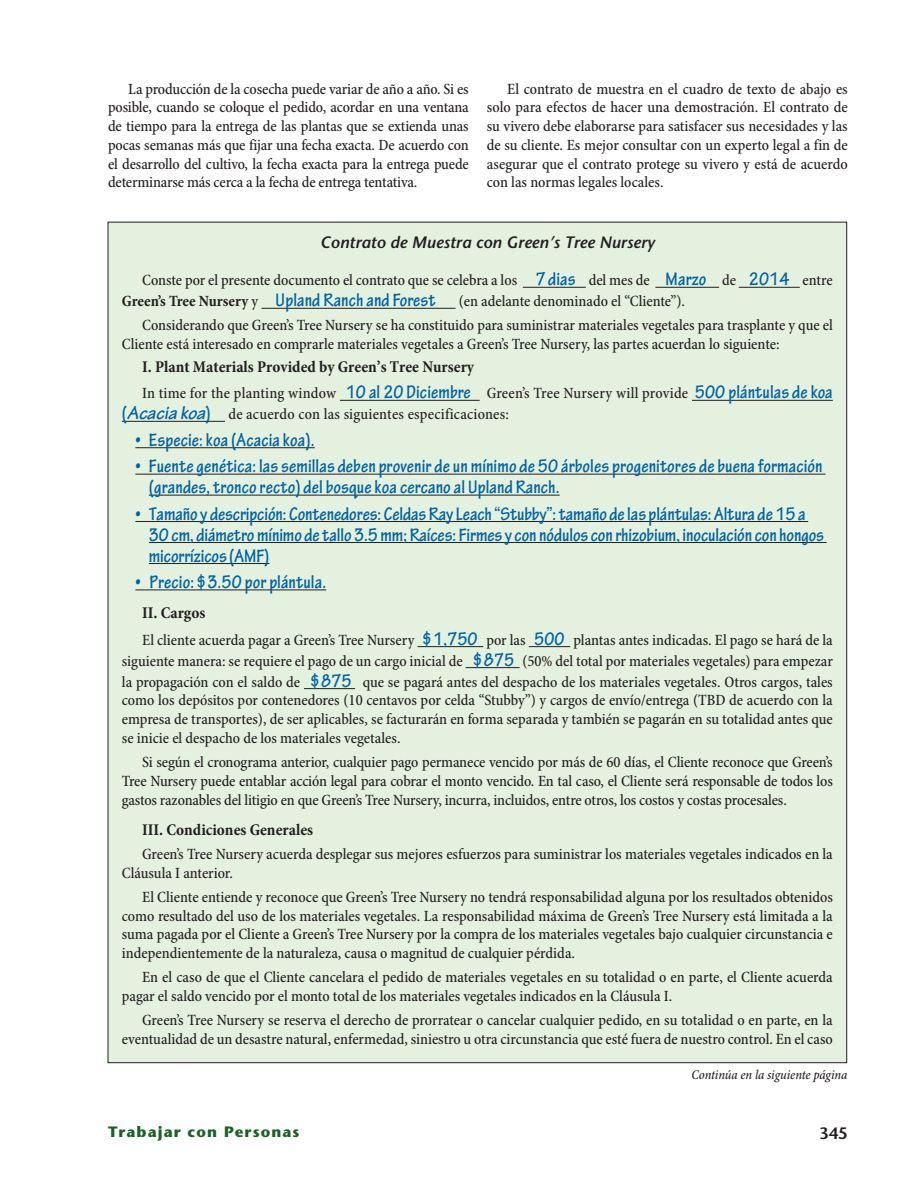
<style>
.page{position:relative;width:918px;height:1188px;background:#fff}
.page>*{position:absolute;margin:0;border:0;box-sizing:border-box;transform-origin:0 0}
.Bullet_text{font:700 condensed 19.5px/21px "Tekton Pro";letter-spacing:-.005em;color:#0062a3}
.t1{font:700 condensed 16.5px "Minion Pro";color:#231f20}
.t2{font:italic 600 16.5px "Stone Sans Std";color:#231f20}
.t3{font:600 16.5px "Stone Sans Std";color:#231f20}
.Body_text_SP1{font:500 condensed 15.75px/18.8px "Minion Pro";color:#231f20;text-align:justify}
.t4{font:700 15px "Stone Sans Std";letter-spacing:.075em;color:#1d6025}
.Table_text{font:italic 500 condensed 13.5px "Minion Pro";letter-spacing:-.005em;color:#231f20}
.s1{font-family:"Tekton Pro";font-weight:700;font-size:19.5px;color:#0062a3}
.s2{font-weight:700}
.s3{font-family:"Tekton Pro";font-weight:700;font-style:italic;font-stretch:normal;font-size:19.5px;color:#0062a3}
</style>
<div class="page">
<div style="left:108px;top:222px;width:739px;height:841px;background:#e4f1de"></div>
<hr style="left:523px;top:287px;width:63px;height:1px;background:#231f20">
<hr style="left:655px;top:287px;width:64px;height:1px;background:#231f20">
<hr style="left:739px;top:287px;width:61px;height:1px;background:#231f20">
<hr style="left:262px;top:308px;width:194px;height:1px;background:#231f20">
<hr style="left:340px;top:400px;width:140px;height:1px;background:#231f20">
<hr style="left:692px;top:400px;width:141px;height:1px;background:#231f20">
<hr style="left:122px;top:421px;width:103px;height:1px;background:#231f20">
<hr style="left:135px;top:447px;width:180px;height:1px;background:#231f20">
<hr style="left:135px;top:474px;width:690px;height:1px;background:#231f20">
<hr style="left:149px;top:495px;width:411px;height:1px;background:#231f20">
<hr style="left:135px;top:521px;width:673px;height:1px;background:#231f20">
<hr style="left:149px;top:542px;width:678px;height:1px;background:#231f20">
<hr style="left:149px;top:563px;width:120px;height:1px;background:#231f20">
<hr style="left:135px;top:589px;width:191px;height:1px;background:#231f20">
<hr style="left:418px;top:646px;width:65px;height:1px;background:#231f20">
<hr style="left:529px;top:646px;width:41px;height:1px;background:#231f20">
<hr style="left:466px;top:667px;width:54px;height:1px;background:#231f20">
<hr style="left:304px;top:688px;width:51px;height:1px;background:#231f20">
<p class="Body_text_SP1" style="left:108px;top:80px;width:362px;text-indent:20px">La producción de la cosecha puede variar de año a año. Si es posible, cuando se coloque el pedido, acordar en una ventana de tiempo para la entrega de las plantas que se extienda unas pocas semanas más que fijar una fecha exacta. De acuerdo con el desarrollo del cultivo, la fecha exacta para la entrega puede determinarse más cerca a la fecha de entrega tentativa.</p>
<p class="Body_text_SP1" style="left:487px;top:80px;width:362px;text-indent:20px">El contrato de muestra en el cuadro de texto de abajo es solo para efectos de hacer una demostración. El contrato de su vivero debe elaborarse para satisfacer sus necesidades y las de su cliente. Es mejor consultar con un experto legal a fin de asegurar que el contrato protege su vivero y está de acuerdo con las normas legales locales.</p>
<p class="t2" style="left:320px;top:232px;width:336px">Contrato de Muestra con Green’s Tree Nursery</p>
<p class="Body_text_SP1" style="left:122px;top:270px;width:712px;line-height:21px;text-indent:20px">Conste por el presente documento el contrato que se celebra a los <span class="s1">7 dias</span> del mes de <span class="s1">Marzo</span> de <span class="s1">2014</span> entre<br><span class="s2">Green’s Tree Nursery</span> y <span class="s1">Upland Ranch and Forest</span> (en adelante denominado el “Cliente”).</p>
<p class="Body_text_SP1" style="left:122px;top:317px;width:712px;text-indent:20px">Considerando que Green’s Tree Nursery se ha constituido para suministrar materiales vegetales para trasplante y que el<br>Cliente está interesado en comprarle materiales vegetales a Green’s Tree Nursery, las partes acuerdan lo siguiente:</p>
<p class="t1" style="left:142px;top:357px;width:334px">I. Plant Materials Provided by Green’s Tree Nursery</p>
<p class="Body_text_SP1" style="left:122px;top:383px;width:712px;line-height:21px;text-indent:20px">In time for the planting window <span class="s1">10 al 20 Diciembre</span> Green’s Tree Nursery will provide <span class="s1">500 plántulas de koa (</span><span class="s3">Acacia koa</span><span class="s1">)</span> de acuerdo con las siguientes especificaciones:</p>
<p class="Bullet_text" style="left:135px;top:430px;width:181px">• Especie: koa (Acacia koa).</p>
<p class="Bullet_text" style="left:149px;top:456px;width:675px;text-indent:-14px">• Fuente genética: las semillas deben provenir de un mínimo de 50 árboles progenitores de buena formación (grandes, tronco recto) del bosque koa cercano al Upland Ranch.</p>
<p class="Bullet_text" style="left:149px;top:503px;width:677px;text-indent:-14px">• Tamaño y descripción: Contenedores: Celdas Ray Leach “Stubby”: tamaño de las plántulas: Altura de 15 a<br>30 cm, diámetro mínimo de tallo 3.5 mm; Raíces: Firmes y con nódulos con rhizobium, inoculación con hongos micorrízicos (AMF)</p>
<p class="Bullet_text" style="left:135px;top:572px;width:192px">• Precio: $3.50 por plántula.</p>
<p class="t1" style="left:142px;top:603px;width:65px">II. Cargos</p>
<p class="Body_text_SP1" style="left:122px;top:630px;width:713px;line-height:21px;text-indent:20px">El cliente acuerda pagar a Green’s Tree Nursery <span class="s1">$1,750</span> por las <span class="s1">500</span> plantas antes indicadas. El pago se hará de la siguiente manera: se requiere el pago de un cargo inicial de <span class="s1">$875</span> (50% del total por materiales vegetales) para empezar la propagación con el saldo de <span class="s1">$875</span> que se pagará antes del despacho de los materiales vegetales. Otros cargos, tales</p>
<p class="Body_text_SP1" style="left:122px;top:692px;width:712px">como los depósitos por contenedores (10 centavos por celda “Stubby”) y cargos de envío/entrega (TBD de acuerdo con la empresa de transportes), de ser aplicables, se facturarán en forma separada y también se pagarán en su totalidad antes que se inicie el despacho de los materiales vegetales.</p>
<p class="Body_text_SP1" style="left:122px;top:753px;width:713px;text-indent:20px">Si según el cronograma anterior, cualquier pago permanece vencido por más de 60 días, el Cliente reconoce que Green’s Tree Nursery puede entablar acción legal para cobrar el monto vencido. En tal caso, el Cliente será responsable de todos los gastos razonables del litigio en que Green’s Tree Nursery, incurra, incluidos, entre otros, los costos y costas procesales.</p>
<p class="t1" style="left:142px;top:820px;width:173px">III. Condiciones Generales</p>
<p class="Body_text_SP1" style="left:122px;top:845px;width:713px;text-indent:20px">Green’s Tree Nursery acuerda desplegar sus mejores esfuerzos para suministrar los materiales vegetales indicados en la<br>Cláusula I anterior.</p>
<p class="Body_text_SP1" style="left:122px;top:888px;width:713px;text-indent:20px">El Cliente entiende y reconoce que Green’s Tree Nursery no tendrá responsabilidad alguna por los resultados obtenidos como resultado del uso de los materiales vegetales. La responsabilidad máxima de Green’s Tree Nursery está limitada a la suma pagada por el Cliente a Green’s Tree Nursery por la compra de los materiales vegetales bajo cualquier circunstancia e independientemente de la naturaleza, causa o magnitud de cualquier pérdida.</p>
<p class="Body_text_SP1" style="left:122px;top:969px;width:712px;text-indent:20px">En el caso de que el Cliente cancelara el pedido de materiales vegetales en su totalidad o en parte, el Cliente acuerda pagar el saldo vencido por el monto total de los materiales vegetales indicados en la Cláusula I.</p>
<p class="Body_text_SP1" style="left:122px;top:1011px;width:713px;text-align:right">Green’s Tree Nursery se reserva el derecho de prorratear o cancelar cualquier pedido, en su totalidad o en parte, en la eventualidad de un desastre natural, enfermedad, siniestro u otra circunstancia que esté fuera de nuestro control. En el caso</p>
<p class="Table_text" style="left:691px;top:1067px;width:157px">Continúa en la siguiente página</p>
<p class="t4" style="left:108px;top:1123px;width:193px">Trabajar con Personas</p>
<p class="t3" style="left:819px;top:1123px;width:30px">345</p>
</div>
